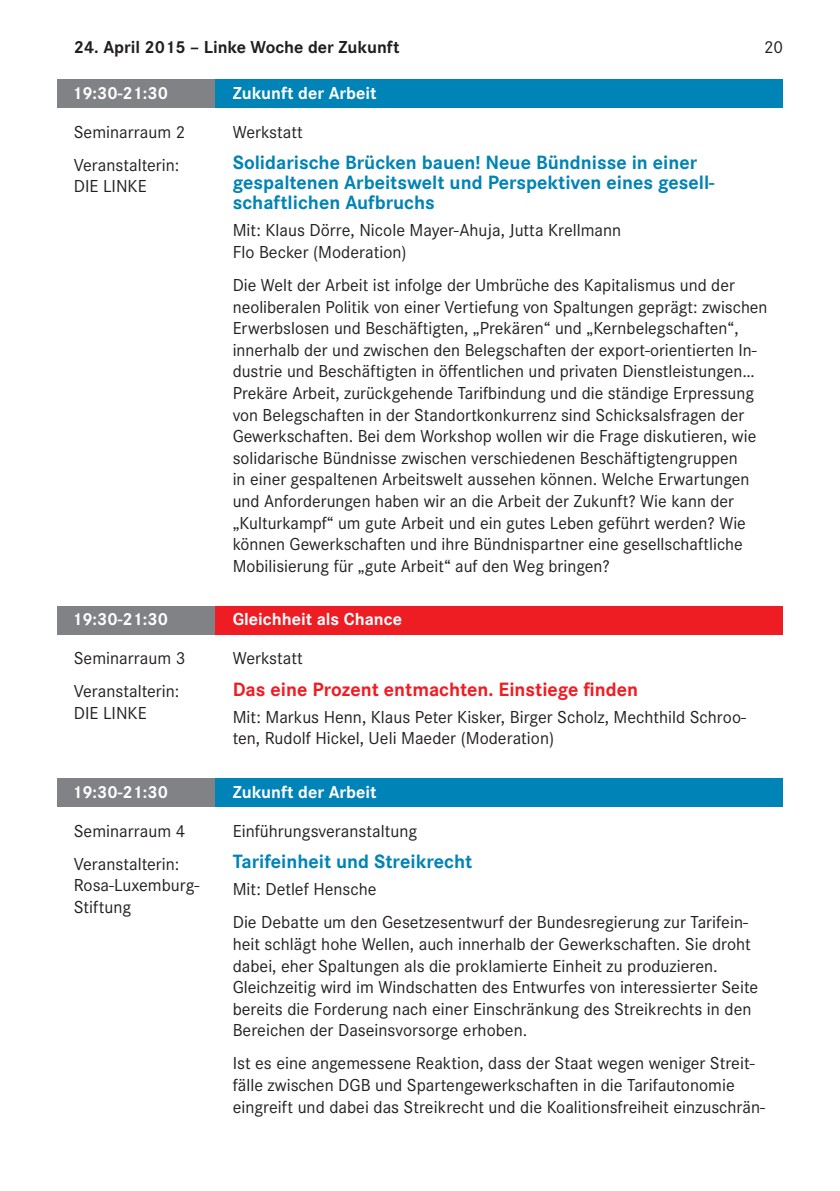
<style>
.page{position:relative;width:840px;height:1191px;background:#fff}
.page>*{position:absolute;margin:0;border:0;box-sizing:border-box;transform-origin:0 0}
.t1{font:700 20px/20px "Corporate S";color:#0083b6}
.t2{font:700 20px "Corporate S";color:#ee1d23}
.t3{font:18px/21.6px "Corporate S";color:#231f20}
.t4{font:700 18px "Corporate S";color:#fff}
.t5{font:700 18px "Corporate S";color:#231f20}
</style>
<div class="page">
<div style="left:57px;top:79px;width:158px;height:29px;background:#808285"></div>
<div style="left:215px;top:79px;width:567px;height:29px;background:#0083b6"></div>
<div style="left:57px;top:606px;width:158px;height:28px;background:#808285"></div>
<div style="left:215px;top:606px;width:567px;height:28px;background:#ee1d23"></div>
<div style="left:57px;top:778px;width:158px;height:28px;background:#808285"></div>
<div style="left:215px;top:778px;width:567px;height:28px;background:#0083b6"></div>
<p class="t5" style="left:74px;top:37px;width:327px">24. April 2015 – Linke Woche der Zukunft</p>
<p class="t3" style="left:763px;top:37px;width:21px">20</p>
<p class="t4" style="left:72px;top:82px;width:97px">19:30-21:30</p>
<p class="t3" style="left:74px;top:115px;width:113px;line-height:33px">Seminarraum 2<br>Veranstalterin:</p>
<p class="t3" style="left:74px;top:176px;width:74px">DIE LINKE</p>
<p class="t4" style="left:232px;top:82px;width:145px">Zukunft der Arbeit</p>
<p class="t3" style="left:232px;top:121px;width:72px">Werkstatt</p>
<p class="t1" style="left:232px;top:153px;width:483px">Solidarische Brücken bauen! Neue Bündnisse in einer gespaltenen Arbeitswelt und Perspektiven eines gesell&shy;schaftlichen Aufbruchs</p>
<p class="t3" style="left:232px;top:220px;width:390px">Mit: Klaus Dörre, Nicole Mayer-Ahuja, Jutta Krellmann<br>Flo Becker (Moderation)</p>
<p class="t3" style="left:232px;top:274px;width:536px">Die Welt der Arbeit ist infolge der Umbrüche des Kapitalismus und der neoliberalen Politik von einer Vertiefung von Spaltungen geprägt: zwischen Erwerbslosen und Beschäftigten, „Prekären“ und „Kernbelegschaften“, innerhalb der und zwischen den Belegschaften der export-orientierten In&shy;dustrie und Beschäftigten in öffentlichen und privaten Dienstleistungen… Prekäre Arbeit, zurückgehende Tarifbindung und die ständige Erpressung von Belegschaften in der Standortkonkurrenz sind Schicksalsfragen der Gewerkschaften. Bei dem Workshop wollen wir die Frage diskutieren, wie solidarische Bündnisse zwischen verschiedenen Beschäftigtengruppen<br>in einer gespaltenen Arbeitswelt aussehen können. Welche Erwartungen und Anforderungen haben wir an die Arbeit der Zukunft? Wie kann der „Kulturkampf“ um gute Arbeit und ein gutes Leben geführt werden? Wie können Gewerkschaften und ihre Bündnispartner eine gesellschaftliche Mobilisierung für „gute Arbeit“ auf den Weg bringen?</p>
<p class="t4" style="left:72px;top:609px;width:97px">19:30-21:30</p>
<p class="t3" style="left:74px;top:642px;width:113px;line-height:33px">Seminarraum 3<br>Veranstalterin:</p>
<p class="t3" style="left:74px;top:702px;width:74px">DIE LINKE</p>
<p class="t4" style="left:232px;top:609px;width:171px">Gleichheit als Chance</p>
<p class="t3" style="left:232px;top:647px;width:72px">Werkstatt</p>
<p class="t2" style="left:232px;top:677px;width:406px">Das eine Prozent entmachten. Einstiege finden</p>
<p class="t3" style="left:232px;top:706px;width:514px">Mit: Markus Henn, Klaus Peter Kisker, Birger Scholz, Mechthild Schroo&shy;ten, Rudolf Hickel, Ueli Maeder (Moderation)</p>
<p class="t4" style="left:72px;top:781px;width:97px">19:30-21:30</p>
<p class="t3" style="left:74px;top:814px;width:113px;line-height:33px">Seminarraum 4<br>Veranstalterin:</p>
<p class="t3" style="left:74px;top:874px;width:127px">Rosa-Luxemburg-<br>Stiftung</p>
<p class="t4" style="left:232px;top:781px;width:145px">Zukunft der Arbeit</p>
<p class="t3" style="left:232px;top:820px;width:186px">Einführungsveranstaltung</p>
<p class="t1" style="left:232px;top:852px;width:241px">Tarifeinheit und Streikrecht</p>
<p class="t3" style="left:232px;top:873px;width:516px;line-height:33px">Mit: Detlef Hensche<br>Die Debatte um den Gesetzesentwurf der Bundesregierung zur Tarifein-</p>
<p class="t3" style="left:232px;top:933px;width:526px">heit schlägt hohe Wellen, auch innerhalb der Gewerkschaften. Sie droht dabei, eher Spaltungen als die proklamierte Einheit zu produzieren.<br>Gleichzeitig wird im Windschatten des Entwurfes von interessierter Seite bereits die Forderung nach einer Einschränkung des Streikrechts in den Bereichen der Daseinsvorsorge erhoben.</p>
<p class="t3" style="left:232px;top:1052px;width:533px">Ist es eine angemessene Reaktion, dass der Staat wegen weniger Streit&shy;fälle zwischen DGB und Spartengewerkschaften in die Tarifautonomie eingreift und dabei das Streikrecht und die Koalitionsfreiheit einzuschrän-</p>
</div>
